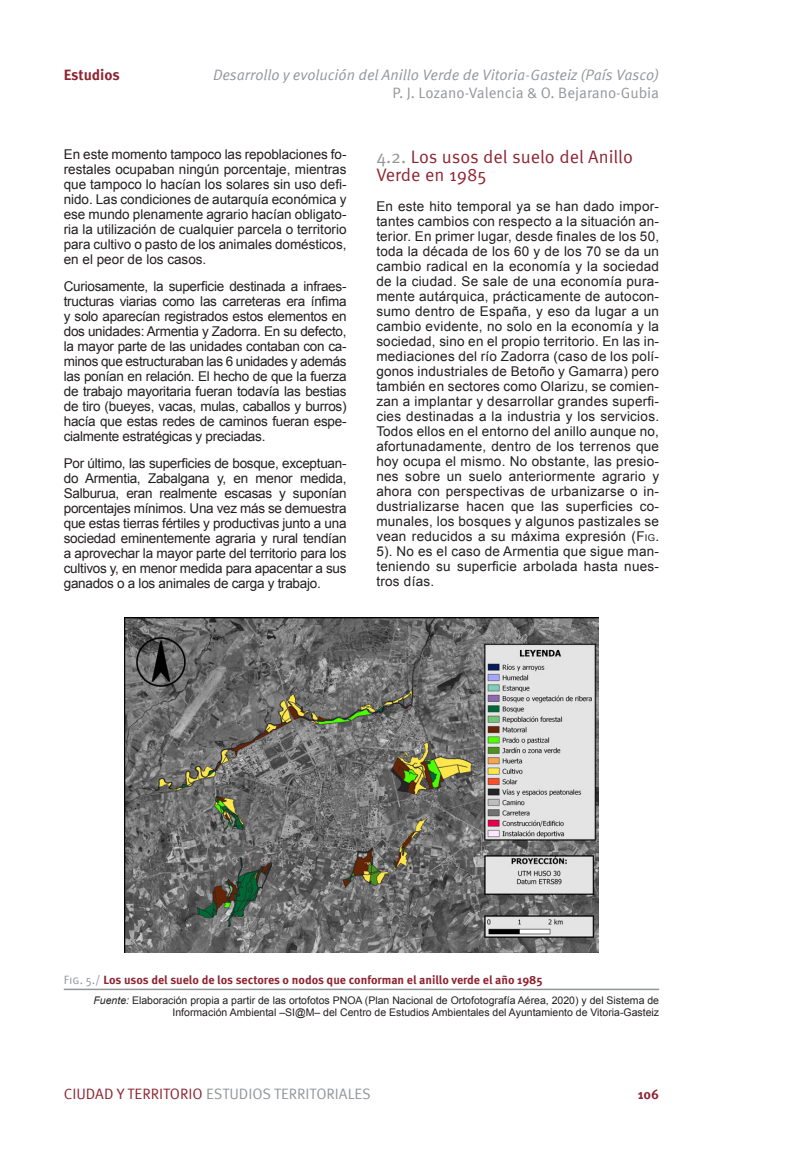
<style>
.page{position:relative;width:808px;height:1149px;background:#fff}
.page>*{position:absolute;margin:0;border:0;box-sizing:border-box;transform-origin:0 0}
.titulo1-1{font:18px/18px "Meta Pro";color:#8d2431}
.t1{font:15px "Meta Pro";color:#939598}
.t2{font:italic 15px "Meta Pro";color:#939598}
.t3{font:700 15px "Meta Pro";letter-spacing:-.005em;color:#8d2431}
.parrafo{font:13.5px/15px "Arial";letter-spacing:-.015em;color:#231f20;text-align:justify}
.t4{font:700 13.5px "Meta Pro";color:#8d2431}
.piefiguracontenido{font:700 12px "Meta Pro";color:#8d2431}
.Fuente{font:10.5px/11.6px "Arial";color:#231f20;text-align:right}
.s1{color:#939598}
.s2{font-style:inherit}
.s3{font-size:9.45px}
.s4{font-weight:400;color:#939598}
.s5{font-style:italic}
.s6{color:#8d2431}
</style>
<div class="page">
<img style="left:124px;top:617px;width:474px;height:335px">
<hr style="left:64px;top:988px;width:595px;height:1px;background:#939598">
<p class="t3" style="left:64px;top:63px;width:58px">Estudios</p>
<p class="t2" style="left:213px;top:64px;width:448px">Desarrollo y evolución del Anillo Verde de Vitoria-Gasteiz (País Vasco)</p>
<p class="t1" style="left:393px;top:82px;width:268px">P. J. Lozano-Valencia &amp; O. Bejarano-Gubia</p>
<p class="parrafo" style="left:64px;top:147px;width:284px">En este momento tampoco las repoblaciones fo&shy;restales ocupaban ningún porcentaje, mientras que tampoco lo hacían los solares sin uso defi&shy;nido. Las condiciones de autarquía económica y ese mundo plenamente agrario hacían obligato&shy;ria la utilización de cualquier parcela o territorio para cultivo o pasto de los animales domésticos, en el peor de los casos.</p>
<p class="parrafo" style="left:64px;top:279px;width:284px">Curiosamente, la superficie destinada a infraes&shy;tructuras viarias como las carreteras era ínfima y solo aparecían registrados estos elementos en dos unidades: Armentia y Zadorra. En su defecto, la mayor parte de las unidades contaban con ca&shy;minos que estructuraban las 6 unidades y además las ponían en relación. El hecho de que la fuerza de trabajo mayoritaria fueran todavía las bestias de tiro (bueyes, vacas, mulas, caballos y burros) hacía que estas redes de caminos fueran espe&shy;cialmente estratégicas y preciadas.</p>
<p class="parrafo" style="left:64px;top:456px;width:284px">Por último, las superficies de bosque, exceptuan&shy;do Armentia, Zabalgana y, en menor medida, Salburua, eran realmente escasas y suponían porcentajes mínimos. Una vez más se demuestra que estas tierras fértiles y productivas junto a una sociedad eminentemente agraria y rural tendían a aprovechar la mayor parte del territorio para los cultivos y, en menor medida para apacentar a sus ganados o a los animales de carga y trabajo.</p>
<p class="titulo1-1" style="left:376px;top:146px;width:258px"><span class="s1">4.2.</span> Los usos del suelo del Anillo<br>Verde en 1985</p>
<p class="parrafo" style="left:376px;top:198px;width:284px">En este hito temporal ya se han dado impor&shy;tantes cambios con respecto a la situación an&shy;terior. En primer lugar, desde finales de los 50, toda la década de los 60 y de los 70 se da un cambio radical en la economía y la sociedad de la ciudad. Se sale de una economía pura&shy;mente autárquica, prácticamente de autocon&shy;sumo dentro de España, y eso da lugar a un cambio evidente, no solo en la economía y la sociedad, sino en el propio territorio. En las in&shy;mediaciones del río Zadorra (caso de los polí&shy;gonos industriales de Betoño y Gamarra) pero también en sectores como Olarizu, se comien&shy;zan a implantar y desarrollar grandes superfi&shy;cies destinadas a la industria y los servicios.<br>Todos ellos en el entorno del anillo aunque no, afortunadamente, dentro de los terrenos que hoy ocupa el mismo. No obstante, las presio&shy;nes sobre un suelo anteriormente agrario y ahora con perspectivas de urbanizarse o in&shy;dustrializarse hacen que las superficies co&shy;munales, los bosques y algunos pastizales se vean reducidos a su máxima expresión (<span class="s2">F</span><span class="s3">ig</span><span class="s2">.<br></span>5). No es el caso de Armentia que sigue man&shy;teniendo su superficie arbolada hasta nues&shy;tros días.</p>
<p class="piefiguracontenido" style="left:64px;top:970px;width:480px"><span class="s4">Fig. 5./</span> Los usos del suelo de los sectores o nodos que conforman el anillo verde el año 1985</p>
<p class="Fuente" style="left:93px;top:994px;width:567px"><span class="s5">Fuente:</span> Elaboración propia a partir de las ortofotos PNOA (Plan Nacional de Ortofotografía Aérea, 2020) y del Sistema de<br>Información Ambiental –SI@M– del Centro de Estudios Ambientales del Ayuntamiento de Vitoria-Gasteiz</p>
<p class="t1" style="left:64px;top:1082px;width:309px"><span class="s6">CIUDAD Y TERRITORIO</span> ESTUDIOS TERRITORIALES</p>
<p class="t4" style="left:638px;top:1083px;width:23px">106</p>
</div>
